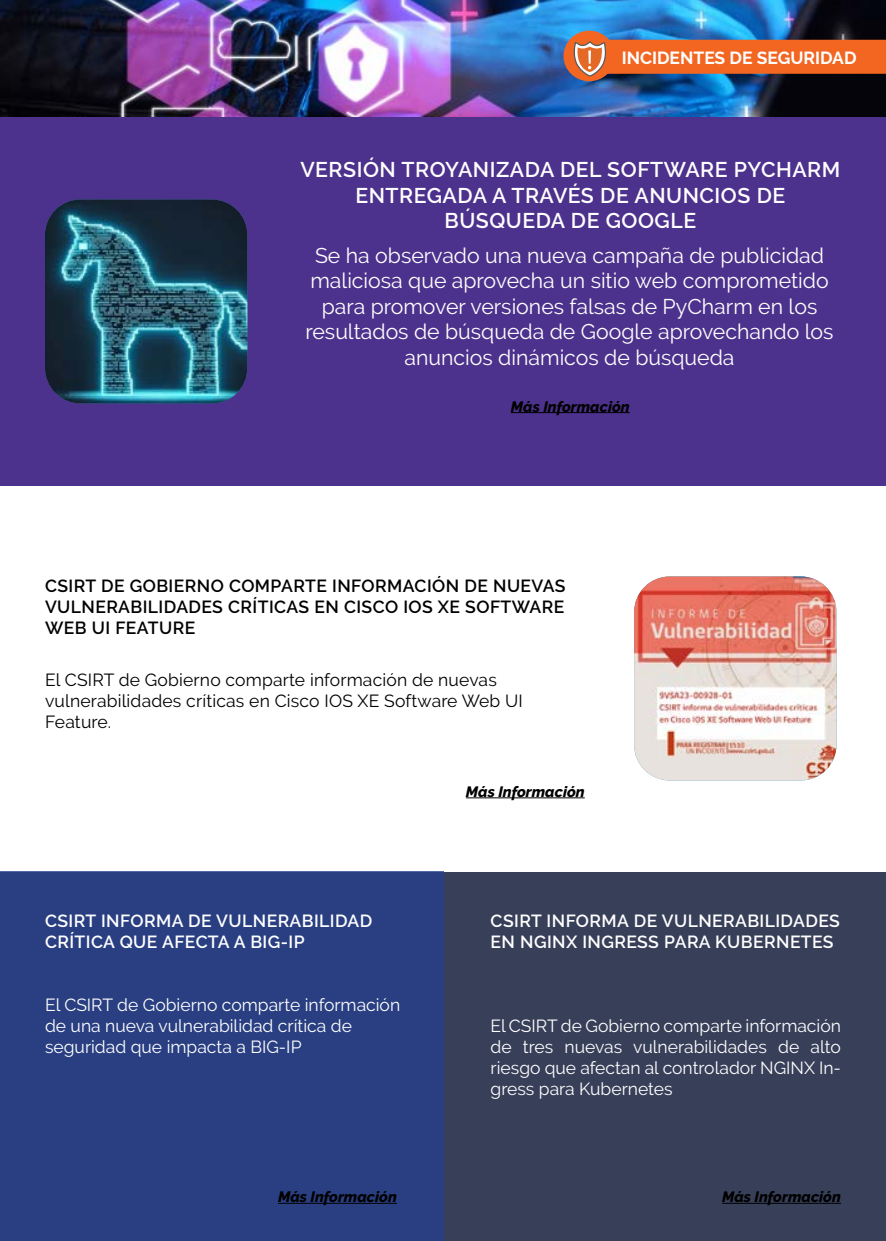
<style>
.page{position:relative;width:886px;height:1241px;background:#fff}
.page>*{position:absolute;margin:0;border:0;box-sizing:border-box;transform-origin:0 0}
.t1{font:21.25px/25.5px "Raleway";color:#fff;text-align:center}
.t2{font:600 21.25px/25.5px "Raleway";letter-spacing:.025em;color:#fff;text-align:center}
.t3{font:17.5px/21px "Raleway";color:#fff}
.t4{font:600 17.5px/21px "Raleway";letter-spacing:.025em;color:#fff}
.t5{font:17.5px/21px "Raleway";letter-spacing:.01em;color:#000}
.t6{font:600 17.5px/21px "Raleway";letter-spacing:.025em;color:#000;text-align:justify}
.t7{font:700 17.5px "Raleway";color:#fff}
.t8{font:italic 800 15px "Raleway";color:#000}
</style>
<div class="page">
<img style="left:0;top:0;width:886px;height:117px">
<div style="left:0;top:871px;width:886px;height:369px;background:#383f59"></div>
<div style="left:0;top:117px;width:886px;height:368px;background:#4d328d"></div>
<img style="left:45px;top:199px;width:202px;height:204px">
<hr style="left:511px;top:412px;width:119px;height:1px;background:#000">
<hr style="left:466px;top:797px;width:119px;height:1px;background:#000">
<img style="left:634px;top:576px;width:202px;height:204px">
<div style="left:563px;top:31px;width:52px;height:50px;background:#f26621;border-radius:50%"></div>
<svg style="left:573px;top:40px;width:313px;height:38px;background:#d8632b"></svg>
<div style="left:0;top:871px;width:443px;height:369px;background:#293f82"></div>
<hr style="left:278px;top:1202px;width:119px;height:1px;background:#000">
<hr style="left:722px;top:1202px;width:119px;height:1px;background:#000">
<p class="t7" style="left:622px;top:48px;width:236px">INCIDENTES DE SEGURIDAD</p>
<p class="t2" style="left:300px;top:157px;width:541px">VERSIÓN TROYANIZADA DEL SOFTWARE PYCHARM<br>ENTREGADA A TRAVÉS DE ANUNCIOS DE<br>BÚSQUEDA DE GOOGLE</p>
<p class="t1" style="left:306px;top:242px;width:529px">Se ha observado una nueva campaña de publicidad maliciosa que aprovecha un sitio web comprometido para promover versiones falsas de PyCharm en los resultados de búsqueda de Google aprovechando los anuncios dinámicos de búsqueda</p>
<p class="t8" style="left:511px;top:397px;width:120px">Más Información</p>
<p class="t6" style="left:45px;top:575px;width:522px">CSIRT DE GOBIERNO COMPARTE INFORMACIÓN DE NUEVAS VULNERABILIDADES CRÍTICAS EN CISCO IOS XE SOFTWARE WEB UI FEATURE</p>
<p class="t5" style="left:45px;top:669px;width:479px">El CSIRT de Gobierno comparte información de nuevas vulnerabilidades críticas en Cisco IOS XE Software Web UI<br>Feature.</p>
<p class="t4" style="left:45px;top:910px;width:329px">CSIRT INFORMA DE VULNERABILIDAD<br>CRÍTICA QUE AFECTA A BIG-IP</p>
<p class="t3" style="left:45px;top:993px;width:357px">El CSIRT de Gobierno comparte información de una nueva vulnerabilidad crítica de seguridad que impacta a BIG-IP</p>
<p class="t8" style="left:466px;top:782px;width:120px">Más Información</p>
<p class="t4" style="left:490px;top:910px;width:351px">CSIRT INFORMA DE VULNERABILIDADES<br>EN NGINX INGRESS PARA KUBERNETES</p>
<p class="t3" style="left:490px;top:1014px;width:352px;text-align:justify">El CSIRT de Gobierno comparte información de tres nuevas vulnerabilidades de alto riesgo que afectan al controlador NGINX In&shy;gress para Kubernetes</p>
<p class="t8" style="left:278px;top:1187px;width:120px">Más Información</p>
<p class="t8" style="left:722px;top:1187px;width:120px">Más Información</p>
</div>
